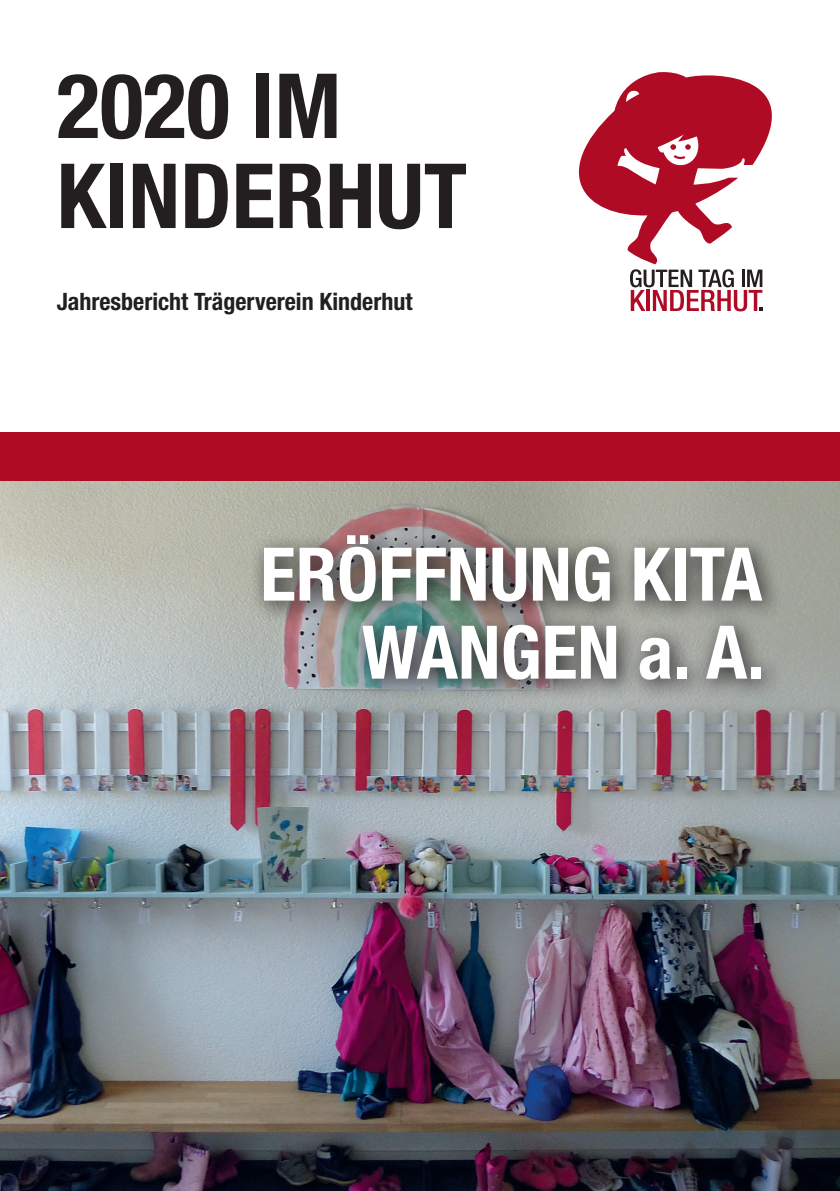
<style>
.page{position:relative;width:840px;height:1191px;background:#fff}
.page>*{position:absolute;margin:0;border:0;box-sizing:border-box;transform-origin:0 0}
.t1{font:700 condensed 90px/90px "Helvetica Neue LT Std";color:#231f20}
.t2{font:700 condensed 74px/78px "Helvetica Neue LT Std";color:#fff;text-align:right}
.t3{font:700 condensed 24px "Helvetica Neue LT Std";color:#231f20}
</style>
<div class="page">
<img style="left:0;top:480px;width:839px;height:711px">
<div style="left:249px;top:520px;width:534px;height:181px;background:#231f20;opacity:.93"></div>
<svg style="left:578px;top:72px;width:193px;height:239px"></svg>
<div style="left:0;top:432px;width:839px;height:48px;background:#b00b25"></div>
<h1 class="t1" style="left:57px;top:60px;width:411px">2020 IM<br>KINDERHUT</h1>
<p class="t3" style="left:57px;top:287px;width:357px">Jahresbericht Trägerverein Kinderhut</p>
<h2 class="t2" style="left:260px;top:534px;width:506px">ERÖFFNUNG KITA<br>WANGEN a. A.</h2>
</div>
